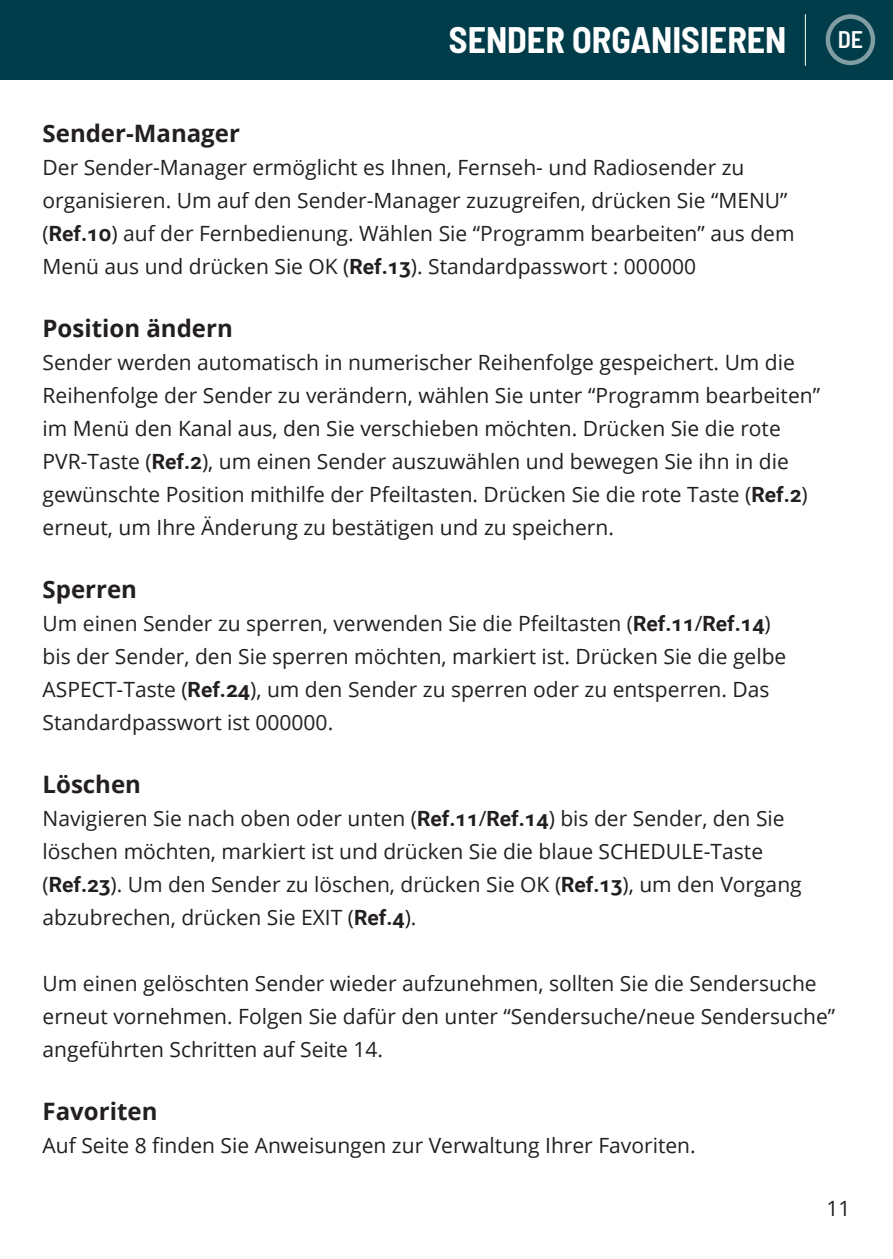
<style>
.page{position:relative;width:893px;height:1259px;background:#fff}
.page>*{position:absolute;margin:0;border:0;box-sizing:border-box;transform-origin:0 0}
.Page_Heading{font:700 semi-condensed 36px "Barlow";color:#fff}
.Paragraph_Header{font:700 24px "Open Sans";color:#231f20}
.t1{font:600 semi-condensed 24px "Barlow";color:#fff}
.Paragraph_Body{font:21px/33px "Open Sans";color:#231f20}
.s1{font-family:"Roboto";font-weight:700}
</style>
<div class="page">
<div style="left:0;top:0;width:892px;height:80px;background:#003c49"></div>
<hr style="left:804px;top:14px;width:1px;height:52px;background:#fff">
<div style="left:825px;top:14px;width:49px;height:51px;border:4px solid #fff;border-radius:50%"></div>
<p class="Page_Heading" style="left:449px;top:14px;width:339px">SENDER ORGANISIEREN</p>
<p class="t1" style="left:837px;top:22px;width:27px">DE</p>
<p class="Paragraph_Header" style="left:43px;top:116px;width:199px">Sender-Manager</p>
<p class="Paragraph_Body" style="left:43px;top:150px;width:753px">Der Sender-Manager ermöglicht es Ihnen, Fernseh- und Radiosender zu organisieren. Um auf den Sender-Manager zuzugreifen, drücken Sie “MENU” (<span class="s1">Ref.10</span>) auf der Fernbedienung. Wählen Sie “Programm bearbeiten” aus dem Menü aus und drücken Sie OK (<span class="s1">Ref.13</span>). Standardpasswort : 000000</p>
<p class="Paragraph_Header" style="left:43px;top:311px;width:192px">Position ändern</p>
<p class="Paragraph_Body" style="left:43px;top:345px;width:778px">Sender werden automatisch in numerischer Reihenfolge gespeichert. Um die Reihenfolge der Sender zu verändern, wählen Sie unter “Programm bearbeiten” im Menü den Kanal aus, den Sie verschieben möchten. Drücken Sie die rote PVR-Taste (<span class="s1">Ref.2</span>), um einen Sender auszuwählen und bewegen Sie ihn in die gewünschte Position mithilfe der Pfeiltasten. Drücken Sie die rote Taste (<span class="s1">Ref.2</span>) erneut, um Ihre Änderung zu bestätigen und zu speichern.</p>
<p class="Paragraph_Header" style="left:43px;top:572px;width:96px">Sperren</p>
<p class="Paragraph_Body" style="left:43px;top:606px;width:745px">Um einen Sender zu sperren, verwenden Sie die Pfeiltasten (<span class="s1">Ref.11</span>/<span class="s1">Ref.14</span>) bis der Sender, den Sie sperren möchten, markiert ist. Drücken Sie die gelbe ASPECT-Taste (<span class="s1">Ref.24</span>), um den Sender zu sperren oder zu entsperren. Das Standardpasswort ist 000000.</p>
<p class="Paragraph_Header" style="left:43px;top:767px;width:100px">Löschen</p>
<p class="Paragraph_Body" style="left:43px;top:801px;width:760px">Navigieren Sie nach oben oder unten (<span class="s1">Ref.11</span>/<span class="s1">Ref.14</span>) bis der Sender, den Sie löschen möchten, markiert ist und drücken Sie die blaue SCHEDULE-Taste (<span class="s1">Ref.23</span>). Um den Sender zu löschen, drücken Sie OK (<span class="s1">Ref.13</span>), um den Vorgang abzubrechen, drücken Sie EXIT (<span class="s1">Ref.4</span>).</p>
<p class="Paragraph_Body" style="left:43px;top:966px;width:793px">Um einen gelöschten Sender wieder aufzunehmen, sollten Sie die Sendersuche erneut vornehmen. Folgen Sie dafür den unter “Sendersuche/neue Sendersuche” angeführten Schritten auf Seite 14.</p>
<p class="Paragraph_Header" style="left:43px;top:1094px;width:116px">Favoriten</p>
<p class="Paragraph_Body" style="left:43px;top:1128px;width:654px">Auf Seite 8 finden Sie Anweisungen zur Verwaltung Ihrer Favoriten.</p>
<p class="Paragraph_Body" style="left:826px;top:1191px;width:26px">11</p>
</div>
